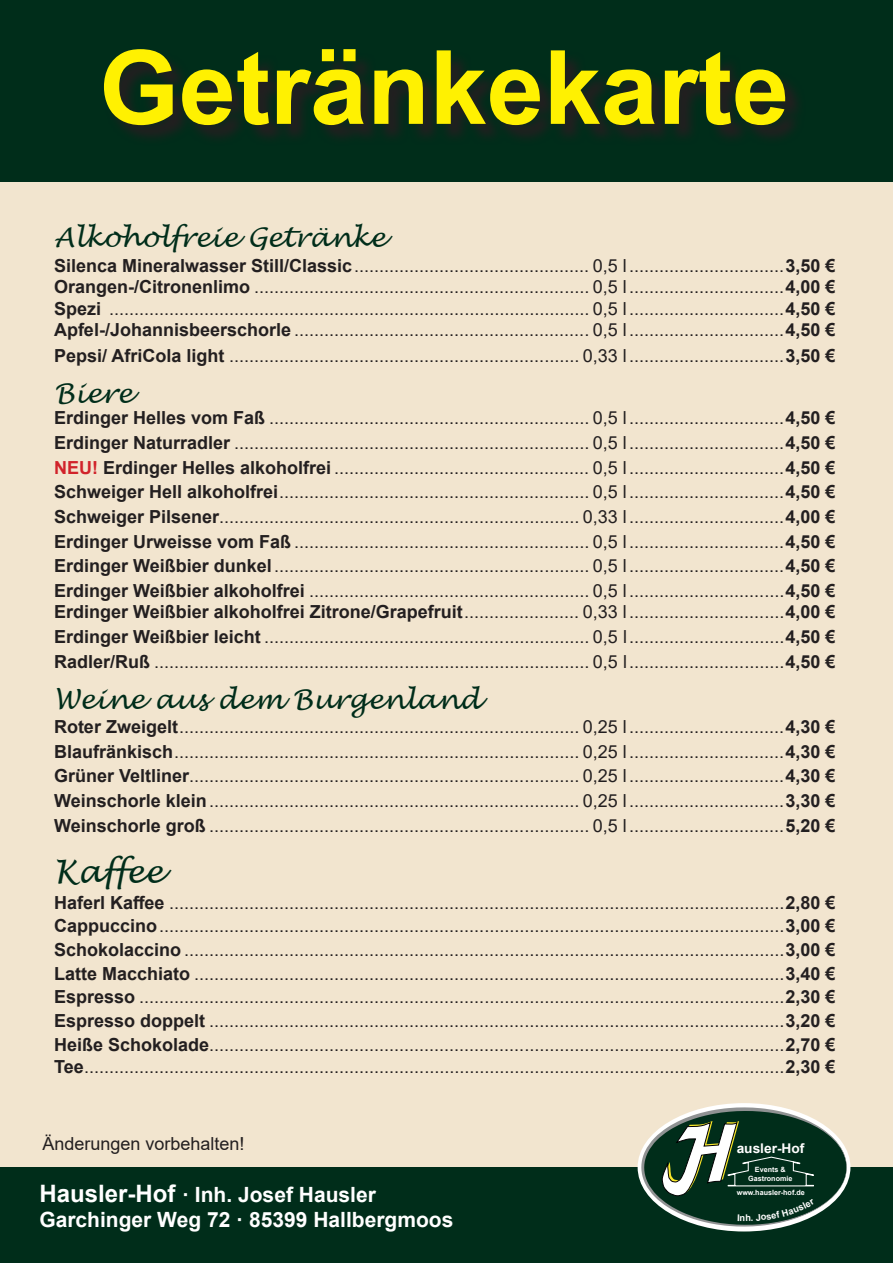
<style>
.page{position:relative;width:893px;height:1263px;background:#fff}
.page>*{position:absolute;margin:0;border:0;box-sizing:border-box;transform-origin:0 0}
.t1{font:700 102.6px "Arial";color:#fff101}
.t2{font:italic 31.95px "Lucida Handwriting";color:#002d1a}
.t3{font:italic 27px "Lucida Handwriting";color:#002d1a}
.t4{font:700 24px "Arial";color:#fff}
.t5{font:700 21px/25.2px "Arial";color:#fff}
.t6{font:18px/24.6px "Arial";color:#231f20;text-align:justify}
.t7{font:700 13.35px "Arial";color:#fff}
.t8{font:700 7.2px/8.7px "Arial";color:#fff;text-align:center}
.s1{font-weight:700}
.s2{font-weight:700;color:#d1232a}
</style>
<div class="page">
<div style="left:0;top:181px;width:893px;height:986px;background:#f2e5cf"></div>
<div style="left:0;top:0;width:893px;height:181px;background:#002d1a"></div>
<svg style="left:112px;top:58px;width:686px;height:80px"></svg>
<div style="left:0;top:1167px;width:893px;height:96px;background:#002d1a"></div>
<div style="left:638px;top:1103px;width:212px;height:128px;background:#fff;border-radius:50%"></div>
<svg style="left:641px;top:1107px;width:206px;height:119px"></svg>
<h1 class="t1" style="left:99px;top:16px;width:692px">Getränkekarte</h1>
<h3 class="t3" style="left:54px;top:221px;width:333px">Alkoholfreie Getränke</h3>
<p class="t6" style="left:54px;top:254px;width:783px;line-height:21.6px"><span class="s1">Silenca Mineralwasser Still/Classic</span>............................................... 0,5 l...............................<span class="s1">3,50 € Orangen-/Citronenlimo</span> ................................................................... 0,5 l...............................<span class="s1">4,00 € Spezi</span> ................................................................................................ 0,5 l...............................<span class="s1">4,50 € Apfel-/Johannisbeerschorle</span> ........................................................... 0,5 l...............................<span class="s1">4,50 €</span></p>
<p class="t6" style="left:54px;top:343px;width:783px"><span class="s1">Pepsi/ AfriCola light</span> ...................................................................... 0,33 l...............................<span class="s1">3,50 €</span></p>
<h3 class="t3" style="left:54px;top:377px;width:80px">Biere</h3>
<p class="t6" style="left:54px;top:406px;width:783px"><span class="s1">Erdinger Helles vom Faß</span> ................................................................ 0,5 l...............................<span class="s1">4,50 € Erdinger Naturradler</span> ....................................................................... 0,5 l...............................<span class="s1">4,50 € </span><span class="s2">NEU!</span> <span class="s1">Erdinger Helles alkoholfrei</span> ................................................... 0,5 l...............................<span class="s1">4,50 € Schweiger Hell alkoholfrei</span>.............................................................. 0,5 l...............................<span class="s1">4,50 € Schweiger Pilsener</span>........................................................................ 0,33 l...............................<span class="s1">4,00 € Erdinger Urweisse vom Faß</span> ........................................................... 0,5 l...............................<span class="s1">4,50 € Erdinger Weißbier dunkel</span>............................................................... 0,5 l...............................<span class="s1">4,50 € Erdinger Weißbier alkoholfrei</span> ........................................................ 0,5 l...............................<span class="s1">4,50 €</span></p>
<p class="t6" style="left:54px;top:600px;width:783px"><span class="s1">Erdinger Weißbier alkoholfrei Zitrone/Grapefruit</span>....................... 0,33 l...............................<span class="s1">4,00 € Erdinger Weißbier leicht</span> ................................................................. 0,5 l...............................<span class="s1">4,50 € Radler/Ruß</span> ....................................................................................... 0,5 l...............................<span class="s1">4,50 €</span></p>
<h3 class="t3" style="left:54px;top:683px;width:428px">Weine aus dem Burgenland</h3>
<p class="t6" style="left:54px;top:714px;width:783px"><span class="s1">Roter Zweigelt</span>................................................................................ 0,25 l...............................<span class="s1">4,30 € Blaufränkisch</span>................................................................................. 0,25 l...............................<span class="s1">4,30 € Grüner Veltliner</span>.............................................................................. 0,25 l...............................<span class="s1">4,30 € Weinschorle klein</span>.......................................................................... 0,25 l...............................<span class="s1">3,30 € Weinschorle groß</span> ............................................................................ 0,5 l...............................<span class="s1">5,20 €</span></p>
<h2 class="t2" style="left:54px;top:852px;width:111px">Kaffee</h2>
<p class="t6" style="left:54px;top:890px;width:783px;line-height:23.7px"><span class="s1">Haferl Kaffee</span> ...........................................................................................................................<span class="s1">2,80 € Cappuccino</span>.............................................................................................................................<span class="s1">3,00 € Schokolaccino</span> ........................................................................................................................<span class="s1">3,00 € Latte Macchiato</span> ......................................................................................................................<span class="s1">3,40 € Espresso</span> .................................................................................................................................<span class="s1">2,30 € Espresso doppelt</span> ...................................................................................................................<span class="s1">3,20 € Heiße Schokolade</span>...................................................................................................................<span class="s1">2,70 €</span></p>
<p class="t6" style="left:54px;top:1054px;width:783px"><span class="s1">Tee</span>............................................................................................................................................<span class="s1">2,30 €</span></p>
<p class="t6" style="left:43px;top:1131px;width:204px">Änderungen vorbehalten!</p>
<p class="t7" style="left:737px;top:1138px;width:69px">ausler-Hof</p>
<p class="t8" style="left:748px;top:1165px;width:46px">Events &amp;<br>Gastronomie</p>
<h3 class="t4" style="left:39px;top:1176px;width:138px">Hausler-Hof</h3>
<p class="t8" style="left:737px;top:1188px;width:70px">www.hausler-hof.de</p>
<p class="t5" style="left:39px;top:1182px;width:415px;text-indent:143px">· Inh. Josef Hausler<br>Garchinger Weg 72 · 85399 Hallbergmoos</p>
</div>
